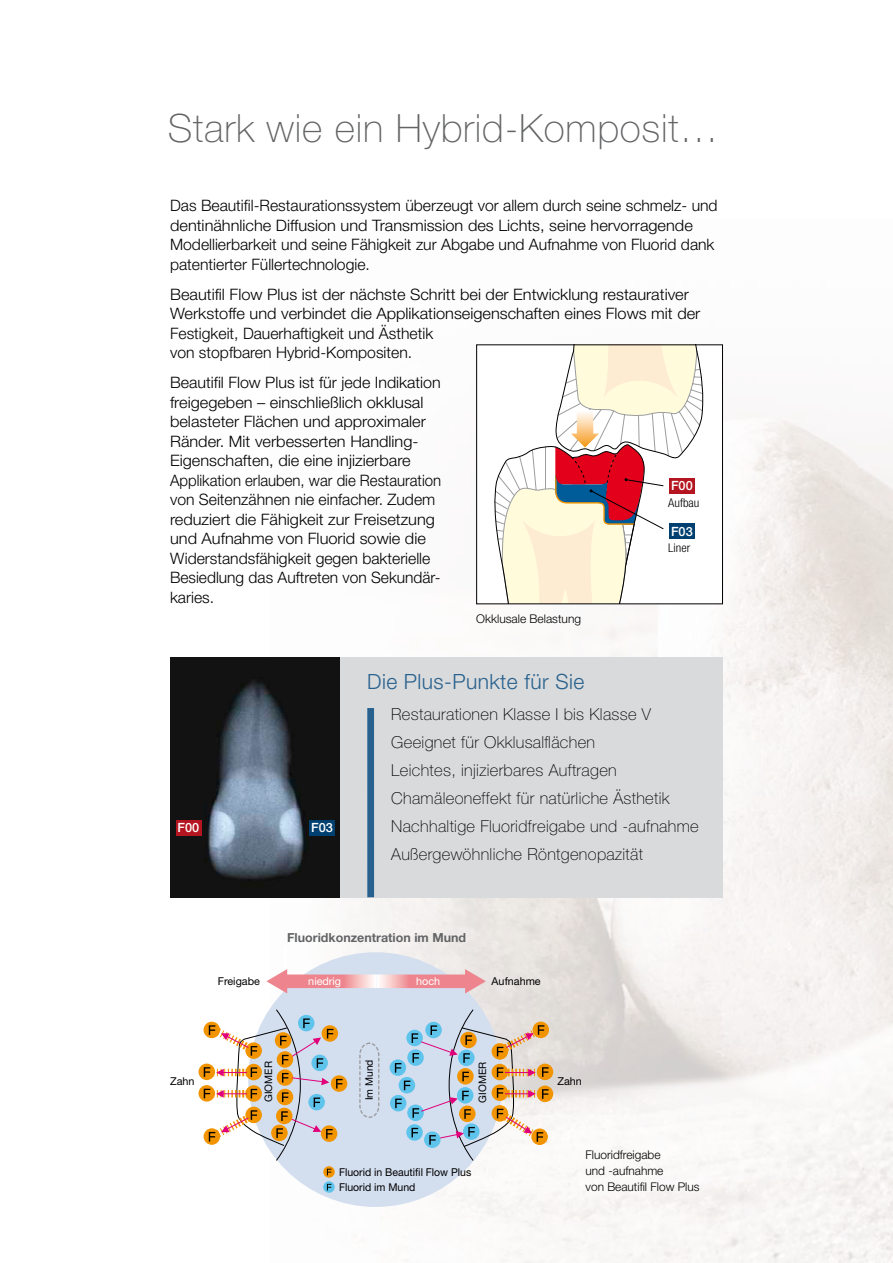
<style>
.page{position:relative;width:893px;height:1263px;background:#fff}
.page>*{position:absolute;margin:0;border:0;box-sizing:border-box;transform-origin:0 0}
.t1{font:100 39px "Helvetica Neue LT Pro";letter-spacing:.02em;color:#636466}
.t2{font:300 21px "Helvetica Neue LT Pro";letter-spacing:.02em;color:#28618e}
.t3{font:100 16.5px/28px "Helvetica Neue LT Pro";letter-spacing:.02em;color:#000}
.t4{font:300 15.75px/19.5px "Helvetica Neue LT Pro";color:#000}
.t5{font:300 15.75px/19.5px "Helvetica Neue LT Pro";color:#000;scale:1.04 1}
.t6{font:500 12.75px "Helvetica Neue LT Pro";color:#fff}
.t7{font:700 12.45px "Helvetica Neue LT Pro";color:#636466}
.t8{font:300 12px/15.8px "Helvetica Neue LT Pro";color:#000}
.t9{font:300 condensed 12px "Helvetica Neue LT Pro";color:#000;scale:1.04 1}
.t10{font:10.8px/15.1px "Helvetica Neue LT Pro";color:#000}
.t11{font:10.8px "Helvetica Neue LT Pro";color:#fff}
.t12{font:10.35px "Helvetica Neue LT Pro";color:#000}
</style>
<div class="page">
<img style="left:270px;top:345px;width:623px;height:918px">
<hr style="left:340px;top:655px;width:2px;height:244px;background:#fff">
<div style="left:248px;top:952px;width:255px;height:255px;background:#d3deef;border-radius:50%"></div>
<svg style="left:266px;top:969px;width:220px;height:24px"></svg>
<svg style="left:198px;top:1063px;width:17px;height:17px"></svg>
<svg style="left:198px;top:1085px;width:17px;height:16px"></svg>
<div style="left:537px;top:1063px;width:16px;height:17px;background:#f19400;border-radius:50%"></div>
<div style="left:537px;top:1085px;width:16px;height:17px;background:#f19400;border-radius:50%"></div>
<svg style="left:204px;top:1009px;width:345px;height:152px"></svg>
<svg style="left:323px;top:1166px;width:12px;height:12px"></svg>
<svg style="left:327px;top:1169px;width:4px;height:6px"></svg>
<svg style="left:323px;top:1181px;width:12px;height:12px"></svg>
<svg style="left:327px;top:1184px;width:4px;height:6px"></svg>
<img style="left:170px;top:657px;width:170px;height:240px">
<div style="left:176px;top:820px;width:25px;height:15px;background:#b41520"></div>
<div style="left:309px;top:820px;width:26px;height:15px;background:#004071"></div>
<div style="left:477px;top:345px;width:245px;height:259px;background:#fff"></div>
<div style="left:476px;top:344px;width:247px;height:260px;border:1px solid #000"></div>
<div style="left:340px;top:657px;width:383px;height:240px;background:#d9dadb"></div>
<div style="left:367px;top:708px;width:7px;height:189px;background:#28618e"></div>
<svg style="left:492px;top:345px;width:213px;height:259px"></svg>
<h1 class="t1" style="left:168px;top:105px;width:552px">Stark wie ein Hybrid-Komposit…</h1>
<p class="t4" style="left:170px;top:195px;width:549px">Das Beautifil-Restaurationssystem überzeugt vor allem durch seine schmelz- und dentinähnliche Diffusion und Transmission des Lichts, seine hervorragende Modellierbarkeit und seine Fähigkeit zur Abgabe und Aufnahme von Fluorid dank patentierter Füllertechnologie.</p>
<p class="t5" style="left:170px;top:284px;width:511px">Beautifil Flow Plus ist der nächste Schritt bei der Entwicklung restaurativer Werkstoffe und verbindet die Applikationseigenschaften eines Flows mit der Festigkeit, Dauerhaftigkeit und Ästhetik<br>von stopfbaren Hybrid-Kompositen.</p>
<p class="t4" style="left:170px;top:373px;width:273px">Beautifil Flow Plus ist für jede Indikation freigegeben – einschließlich okklusal belasteter Flächen und approximaler Ränder. Mit verbesserten Handling-Eigenschaften, die eine injizierbare Applikation erlauben, war die Restauration von Seitenzähnen nie einfacher. Zudem reduziert die Fähigkeit zur Freisetzung und Aufnahme von Fluorid sowie die Widerstandsfähigkeit gegen bakterielle Besiedlung das Auftreten von Sekundär&shy;karies.</p>
<p class="t6" style="left:671px;top:478px;width:23px">F00</p>
<p class="t6" style="left:671px;top:524px;width:23px">F03</p>
<p class="t9" style="left:668px;top:495px;width:31px">Aufbau</p>
<p class="t9" style="left:668px;top:541px;width:23px">Liner</p>
<p class="t8" style="left:476px;top:611px;width:106px">Okklusale Belastung</p>
<p class="t6" style="left:178px;top:820px;width:23px">F00</p>
<p class="t6" style="left:311px;top:820px;width:23px">F03</p>
<h2 class="t2" style="left:367px;top:669px;width:218px">Die Plus-Punkte für Sie</h2>
<p class="t3" style="left:391px;top:700px;width:309px">Restaurationen Klasse I bis Klasse V Geeignet für Okklusalflächen<br>Leichtes, injizierbares Auftragen Chamäleoneffekt für natürliche Ästhetik Nachhaltige Fluoridfreigabe und -aufnahme Außergewöhnliche Röntgenopazität</p>
<p class="t7" style="left:287px;top:929px;width:180px">Fluoridkonzentration im Mund</p>
<p class="t10" style="left:218px;top:973px;width:44px">Freigabe</p>
<p class="t11" style="left:308px;top:974px;width:34px">niedrig</p>
<p class="t11" style="left:416px;top:974px;width:26px">hoch</p>
<p class="t10" style="left:492px;top:973px;width:51px">Aufnahme</p>
<p class="t10" style="left:170px;top:1073px;width:26px">Zahn</p>
<p class="t12" style="left:262px;top:1102px;width:42px;rotate:-90deg">GIOMER</p>
<p class="t12" style="left:363px;top:1100px;width:42px;rotate:-90deg">Im Mund</p>
<p class="t12" style="left:476px;top:1102px;width:42px;rotate:-90deg">GIOMER</p>
<p class="t10" style="left:339px;top:1164px;width:134px">Fluorid in Beautifil Flow Plus<br>Fluorid im Mund</p>
<p class="t10" style="left:557px;top:1073px;width:26px">Zahn</p>
<p class="t8" style="left:586px;top:1147px;width:115px">Fluoridfreigabe<br>und -aufnahme<br>von Beautifil Flow Plus</p>
</div>
